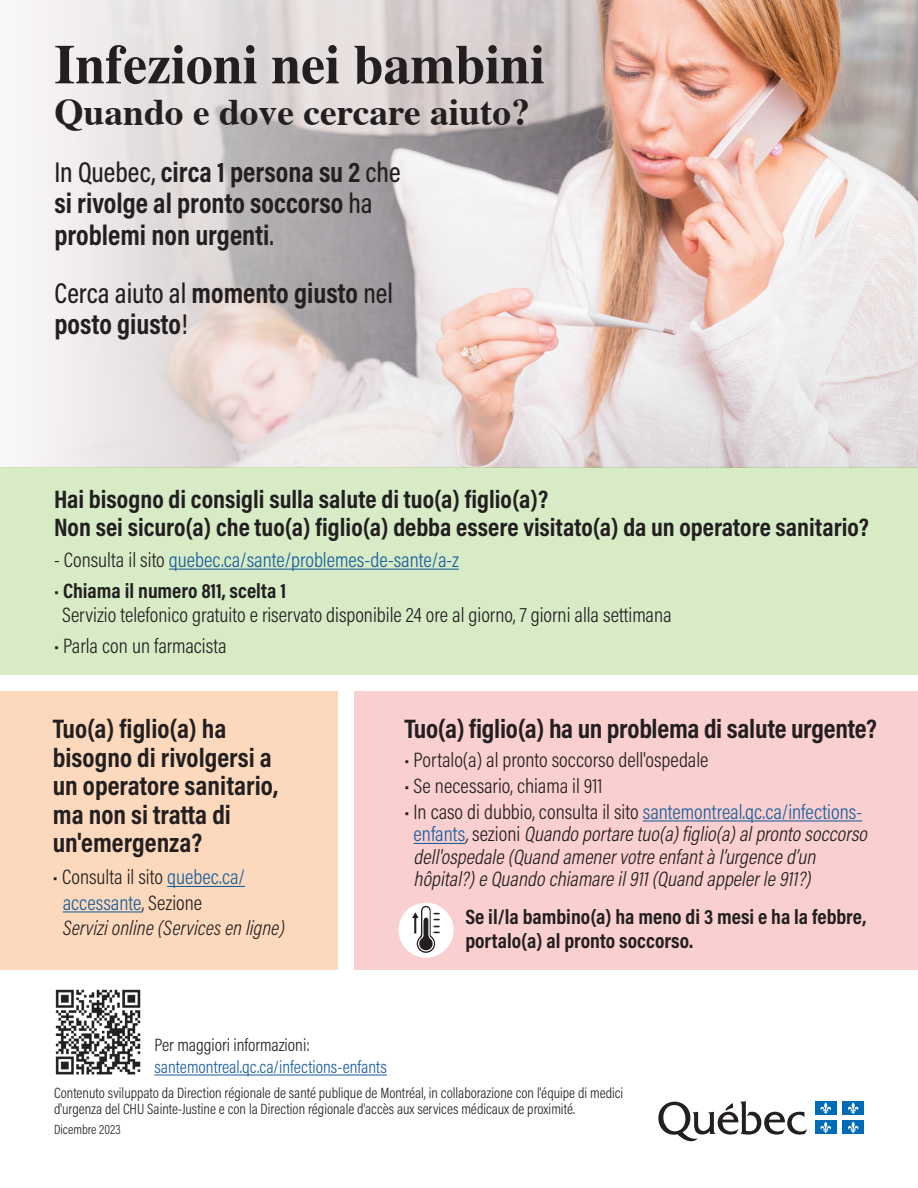
<style>
.page{position:relative;width:918px;height:1188px;background:#fff}
.page>*{position:absolute;margin:0;border:0;box-sizing:border-box;transform-origin:0 0}
.t1{font:700 55.5px "Times";color:#231f20}
.t2{font:700 37.5px "Times";color:#231f20}
.t3{font:700 28.8px/31.7px "Acumin Pro Cond";color:#231f20}
.t4{font:700 27px/28.5px "Acumin Pro Cond";color:#231f20}
.t5{font:700 25.5px/28.5px "Acumin Pro Cond";color:#231f20}
.t6{font:italic 300 21px/22.5px "Acumin Pro Cond";color:#231f20}
.t7{font:300 21px/24px "Acumin Pro Cond";color:#231f20}
.t8{font:italic 300 21px/25.5px "Acumin Pro Cond";color:#231f20}
.t9{font:700 21px/24px "Acumin Pro Cond";color:#231f20}
.t10{font:300 21px "Acumin Pro Cond";color:#175d9e}
.t11{font:300 18px/22.5px "Acumin Pro Cond";color:#175d9e}
.t12{font:300 15px/16.5px "Acumin Pro Cond";color:#231f20}
.t13{font:300 13.5px "Acumin Pro Cond";color:#231f20}
.s1{font-weight:500}
.s2{color:#231f20}
.s3{font-weight:700}
.s4{font-style:normal}
.s5{font-style:normal;color:#175d9e}
</style>
<div class="page">
<img style="left:800px;top:0;width:118px;height:467px">
<svg style="left:25px;top:0;width:775px;height:467px;background:#ddcfcb"></svg>
<hr style="left:154px;top:1075px;width:233px;height:1px;background:#175d9e">
<div style="left:0;top:691px;width:338px;height:279px;background:#fcd9bc"></div>
<hr style="left:167px;top:886px;width:78px;height:1px;background:#175d9e">
<hr style="left:63px;top:911px;width:78px;height:1px;background:#175d9e">
<div style="left:355px;top:691px;width:563px;height:279px;background:#facfcf"></div>
<hr style="left:643px;top:820px;width:219px;height:1px;background:#175d9e">
<hr style="left:414px;top:843px;width:51px;height:1px;background:#175d9e">
<div style="left:0;top:467px;width:918px;height:208px;background:#d7ebc6"></div>
<hr style="left:169px;top:569px;width:290px;height:1px;background:#175d9e">
<svg style="left:658px;top:1101px;width:149px;height:41px"></svg>
<div style="left:815px;top:1102px;width:21px;height:13px;background:#006bb6"></div>
<svg style="left:820px;top:1102px;width:11px;height:12px"></svg>
<div style="left:843px;top:1102px;width:21px;height:13px;background:#006bb6"></div>
<svg style="left:848px;top:1102px;width:11px;height:12px"></svg>
<div style="left:815px;top:1121px;width:21px;height:13px;background:#006bb6"></div>
<svg style="left:820px;top:1122px;width:11px;height:11px"></svg>
<div style="left:843px;top:1121px;width:21px;height:13px;background:#006bb6"></div>
<svg style="left:848px;top:1122px;width:11px;height:11px"></svg>
<div style="left:399px;top:903px;width:55px;height:55px;background:#fff;border-radius:50%"></div>
<svg style="left:412px;top:905px;width:28px;height:48px"></svg>
<img style="left:55px;top:989px;width:86px;height:86px">
<p class="t1" style="left:54px;top:11px;width:492px">Infezioni nei bambini</p>
<p class="t2" style="left:54px;top:77px;width:477px">Quando e dove cercare aiuto?</p>
<p class="t3" style="left:54px;top:155px;width:348px"><span class="s1">In Quebec,</span> circa 1 persona su 2 <span class="s1">che </span>si rivolge al pronto soccorso <span class="s1">ha </span>problemi non urgenti<span class="s1">.</span></p>
<p class="t3" style="left:54px;top:276px;width:340px"><span class="s1">Cerca aiuto al</span> momento giusto <span class="s1">nel </span>posto giusto<span class="s1">!</span></p>
<p class="t5" style="left:54px;top:484px;width:816px">Hai bisogno di consigli sulla salute di tuo(a) figlio(a)?<br>Non sei sicuro(a) che tuo(a) figlio(a) debba essere visitato(a) da un operatore sanitario?</p>
<p class="t10" style="left:54px;top:546px;width:406px"><span class="s2">- Consulta il sito</span> quebec.ca/sante/problemes-de-sante/a-z</p>
<p class="t7" style="left:62px;top:578px;width:611px;text-indent:-8px">• <span class="s3">Chiama il numero 811, scelta 1<br></span>Servizio telefonico gratuito e riservato disponibile 24 ore al giorno, 7 giorni alla settimana</p>
<p class="t7" style="left:54px;top:633px;width:174px">• Parla con un farmacista</p>
<p class="t4" style="left:53px;top:714px;width:227px">Tuo(a) figlio(a) ha bisogno di rivolgersi a un operatore sanitario, ma non si tratta di un'emergenza?</p>
<p class="t8" style="left:63px;top:864px;width:224px;text-indent:-10px"><span class="s4">• Consulta il sito</span> <span class="s5">quebec.ca/ accessante</span><span class="s4">, Sezione<br></span>Servizi online (Services en ligne)</p>
<p class="t4" style="left:405px;top:714px;width:474px">Tuo(a) figlio(a) ha un problema di salute urgente?</p>
<p class="t7" style="left:405px;top:748px;width:305px">• Portalo(a) al pronto soccorso dell'ospedale</p>
<p class="t7" style="left:405px;top:774px;width:200px">• Se necessario, chiama il 911</p>
<p class="t6" style="left:414px;top:800px;width:460px;text-indent:-9px"><span class="s4">• In caso di dubbio, consulta il sito</span> <span class="s5">santemontreal.qc.ca/infections&shy;e n fa n t s</span>,<span class="s4">s e z i o n i</span> Quando portaretuo(a)figlio(a)alpronto soccorso dell'ospedale(Quand amenervotreenfantàl’urgenced’un hôpital?)eQuando chiamareil911(Quand appelerle911?)</p>
<p class="t9" style="left:465px;top:904px;width:403px">Se il/la bambino(a) ha meno di 3 mesi e ha la febbre, portalo(a) al pronto soccorso.</p>
<p class="t11" style="left:154px;top:1033px;width:234px"><span class="s2">Per maggiori informazioni: </span>santemontreal.qc.ca/infections-enfants</p>
<p class="t12" style="left:54px;top:1084px;width:571px">Contenuto sviluppato da Direction régionale de santé publique de Montréal, in collaborazione con l'équipe di medici d'urgenza del CHU Sainte-Justine e con la Direction régionale d'accès aux services médicaux de proximité.</p>
<p class="t13" style="left:54px;top:1121px;width:68px">Dicembre 2023</p>
</div>
